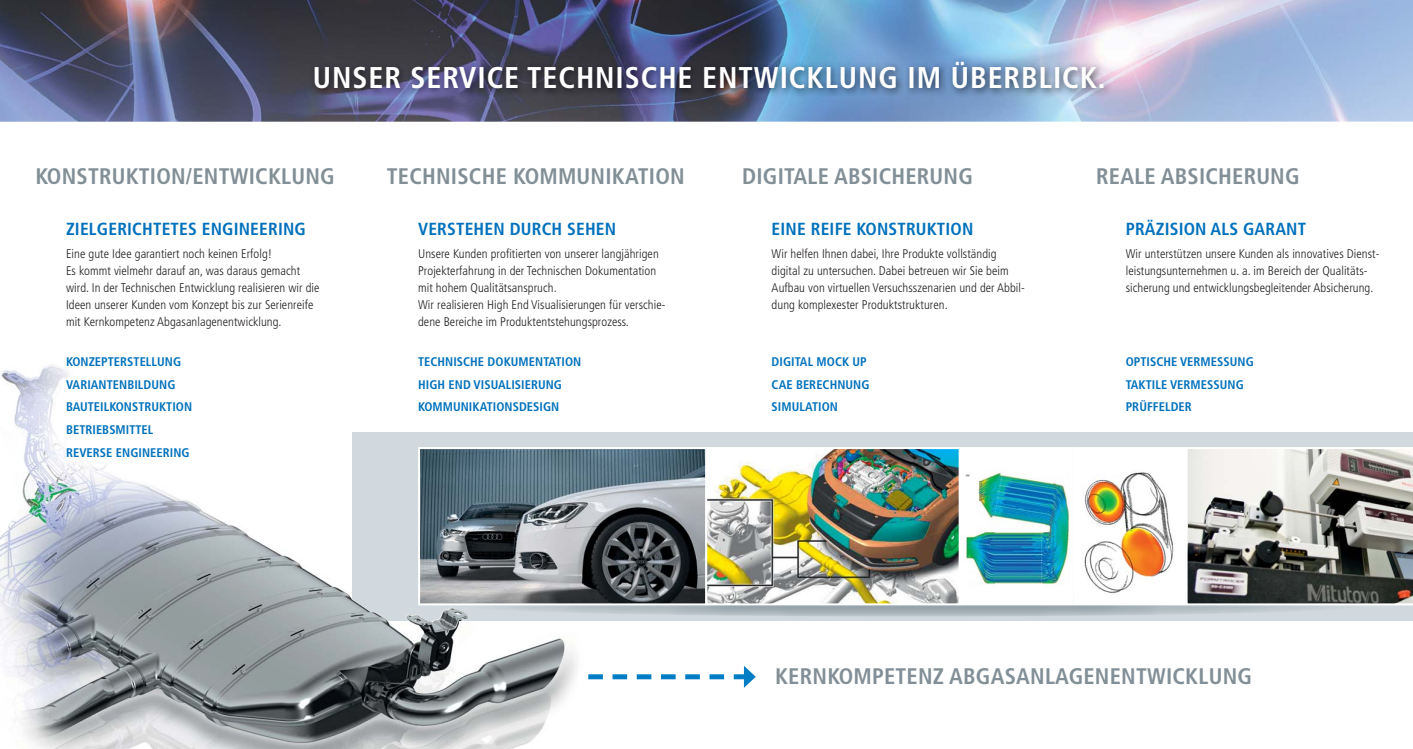
<style>
.page{position:relative;width:1413px;height:749px;background:#fff}
.page>*{position:absolute;margin:0;border:0;box-sizing:border-box;transform-origin:0 0}
.t1{font:700 condensed 30px "Frutiger";letter-spacing:.03em;color:#fff}
.t2{font:700 condensed 22.5px "Frutiger";letter-spacing:.01em;color:#828f97}
.t3{font:700 condensed 17.5px "Frutiger";letter-spacing:.01em;color:#0071bc}
.t4{font:300 condensed 12.5px/17px "Frutiger";letter-spacing:.005em;color:#231f20}
.t5{font:700 condensed 12.5px/22.6px "Frutiger";letter-spacing:.005em;color:#0071bc}
</style>
<div class="page">
<img style="left:0;top:0;width:1412px;height:122px">
<svg style="left:597px;top:666px;width:158px;height:21px"></svg>
<div style="left:352px;top:432px;width:1060px;height:189px;background:#d1d9de"></div>
<img style="left:467px;top:595px;width:893px;height:21px;border-radius:50%">
<img style="left:597px;top:450px;width:360px;height:152px">
<div style="left:705px;top:447px;width:255px;height:158px;border:2px solid #fff"></div>
<div style="left:960px;top:448px;width:112px;height:156px;background:#fff"></div>
<img style="left:965px;top:473px;width:105px;height:112px">
<div style="left:959px;top:447px;width:114px;height:158px;border:2px solid #fff"></div>
<div style="left:1074px;top:448px;width:110px;height:156px;background:#fff"></div>
<img style="left:1084px;top:472px;width:90px;height:121px">
<div style="left:1073px;top:447px;width:112px;height:158px;border:2px solid #fff"></div>
<img style="left:1185px;top:447px;width:227px;height:158px">
<img style="left:0;top:365px;width:597px;height:383px">
<img style="left:39px;top:412px;width:161px;height:72px">
<img style="left:310px;top:57px;width:802px;height:40px">
<h1 class="t1" style="left:313px;top:63px;width:794px">UNSER SERVICE TECHNISCHE ENTWICKLUNG IM ÜBERBLICK.</h1>
<h2 class="t2" style="left:35px;top:165px;width:301px">KONSTRUKTION/ENTWICKLUNG</h2>
<h3 class="t3" style="left:66px;top:221px;width:241px">ZIELGERICHTETES ENGINEERING</h3>
<p class="t4" style="left:66px;top:246px;width:255px">Eine gute Idee garantiert noch keinen Erfolg!<br>Es kommt vielmehr darauf an, was daraus gemacht wird. In der Technischen Entwicklung realisieren wir die Ideen unserer Kunden vom Konzept bis zur Serienreife mit Kernkompetenz Abgasanlagenentwicklung.</p>
<p class="t5" style="left:66px;top:351px;width:128px">KONZEPTERSTELLUNG<br>VARIANTENBILDUNG<br>BAUTEILKONSTRUKTION<br>BETRIEBSMITTEL<br>REVERSE ENGINEERING</p>
<h2 class="t2" style="left:387px;top:165px;width:299px">TECHNISCHE KOMMUNIKATION</h2>
<h3 class="t3" style="left:418px;top:221px;width:199px">VERSTEHEN DURCH SEHEN</h3>
<p class="t4" style="left:418px;top:246px;width:249px">Unsere Kunden profitierten von unserer langjährigen Projekterfahrung in der Technischen Dokumentation mit hohem Qualitätsanspruch.<br>Wir realisieren High End Visualisierungen für verschie&shy;dene Bereiche im Produktentstehungsprozess.</p>
<p class="t5" style="left:418px;top:351px;width:165px">TECHNISCHE DOKUMENTATION<br>HIGH END VISUALISIERUNG<br>KOMMUNIKATIONSDESIGN</p>
<h2 class="t2" style="left:742px;top:165px;width:232px">DIGITALE ABSICHERUNG</h2>
<h3 class="t3" style="left:771px;top:221px;width:203px">EINE REIFE KONSTRUKTION</h3>
<p class="t4" style="left:771px;top:246px;width:255px">Wir helfen Ihnen dabei, Ihre Produkte vollständig digital zu untersuchen. Dabei betreuen wir Sie beim Aufbau von virtuellen Versuchsszenarien und der Abbil&shy;dung komplexester Produktstrukturen.</p>
<p class="t5" style="left:771px;top:351px;width:99px">DIGITAL MOCK UP<br>CAE BERECHNUNG<br>SIMULATION</p>
<h2 class="t2" style="left:1096px;top:165px;width:205px">REALE ABSICHERUNG</h2>
<h3 class="t3" style="left:1125px;top:221px;width:182px">PRÄZISION ALS GARANT</h3>
<p class="t4" style="left:1125px;top:246px;width:255px">Wir unterstützen unsere Kunden als innovatives Dienst&shy;leistungsunternehmen u. a. im Bereich der Qualitäts&shy;sicherung und entwicklungsbegleitender Absicherung.</p>
<p class="t5" style="left:1125px;top:351px;width:130px">OPTISCHE VERMESSUNG<br>TAKTILE VERMESSUNG<br>PRÜFFELDER</p>
<h2 class="t2" style="left:775px;top:664px;width:478px">KERNKOMPETENZ ABGASANLAGENENTWICKLUNG</h2>
</div>
